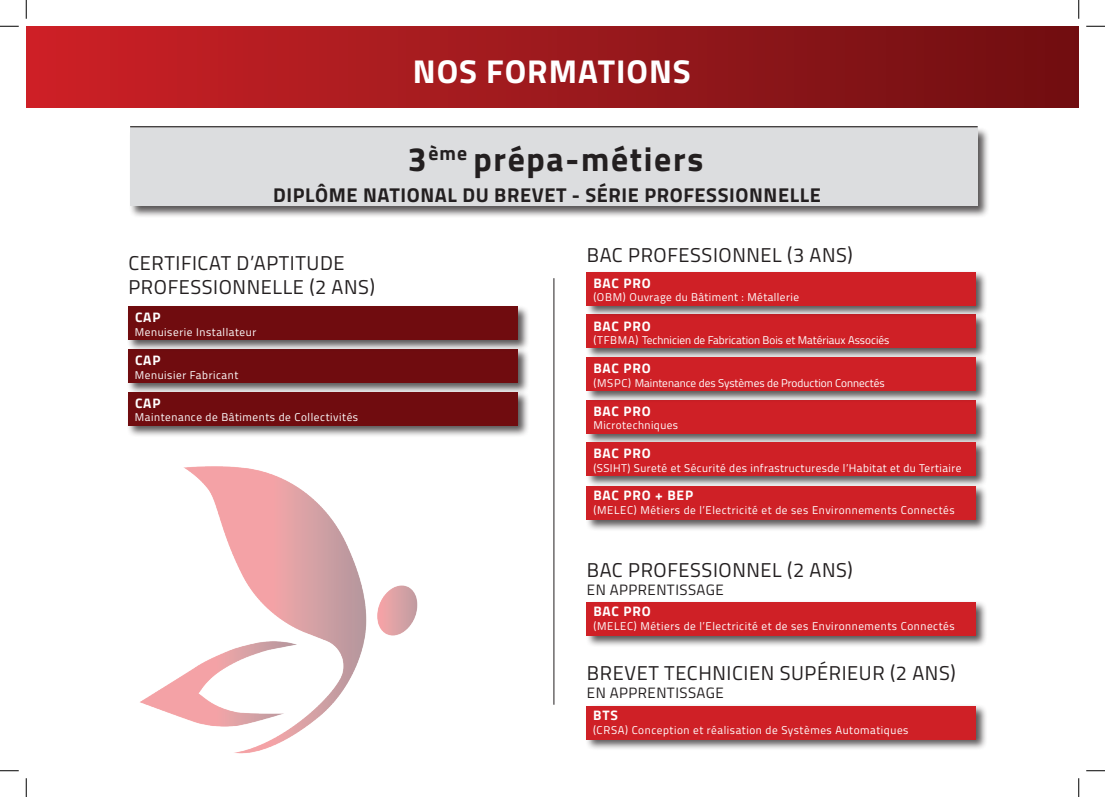
<style>
.page{position:relative;width:1105px;height:797px;background:#fff}
.page>*{position:absolute;margin:0;border:0;box-sizing:border-box;transform-origin:0 0}
.t1{font:700 33.75px "Titillium Web";letter-spacing:.05em;color:#231f20}
.t2{font:700 33px "Titillium Web";letter-spacing:.03em;color:#fff}
.t3{font:20px/24px "Titillium Web";letter-spacing:.03em;color:#231f20}
.t4{font:700 20px "Titillium Web";letter-spacing:.03em;color:#231f20}
.t5{font:15px "Titillium Web";letter-spacing:.03em;color:#231f20}
.t6{font:700 13.75px "Titillium Web";letter-spacing:.06em;color:#fff}
.t7{font:11.25px "Titillium Web";letter-spacing:.045em;color:#fff}
.t8{font:11.25px "Titillium Web";color:#fff}
</style>
<div class="page">
<div style="left:26px;top:26px;width:1053px;height:82px;background:linear-gradient(to right,#cc2127,#6f0f11)"></div>
<div style="left:585px;top:313px;width:403px;height:47px;background:#231f20;opacity:.75"></div>
<div style="left:587px;top:314px;width:389px;height:34px;background:#cf2026"></div>
<div style="left:126px;top:347px;width:404px;height:48px;background:#231f20;opacity:.75"></div>
<div style="left:128px;top:349px;width:389px;height:33px;background:#700c0f"></div>
<div style="left:585px;top:398px;width:403px;height:47px;background:#231f20;opacity:.75"></div>
<div style="left:587px;top:400px;width:389px;height:33px;background:#cf2026"></div>
<div style="left:585px;top:355px;width:403px;height:48px;background:#231f20;opacity:.75"></div>
<div style="left:587px;top:357px;width:389px;height:34px;background:#cf2026"></div>
<div style="left:126px;top:390px;width:404px;height:47px;background:#231f20;opacity:.75"></div>
<div style="left:128px;top:392px;width:389px;height:33px;background:#700c0f"></div>
<div style="left:585px;top:270px;width:403px;height:47px;background:#231f20;opacity:.75"></div>
<div style="left:587px;top:272px;width:389px;height:33px;background:#cf2026"></div>
<div style="left:126px;top:305px;width:404px;height:47px;background:#231f20;opacity:.75"></div>
<div style="left:128px;top:306px;width:389px;height:34px;background:#700c0f"></div>
<div style="left:585px;top:440px;width:403px;height:48px;background:#231f20;opacity:.75"></div>
<div style="left:587px;top:442px;width:389px;height:34px;background:#cf2026"></div>
<div style="left:585px;top:484px;width:403px;height:47px;background:#231f20;opacity:.75"></div>
<div style="left:587px;top:486px;width:389px;height:33px;background:#cf2026"></div>
<div style="left:585px;top:600px;width:403px;height:47px;background:#231f20;opacity:.75"></div>
<div style="left:587px;top:602px;width:389px;height:33px;background:#cf2026"></div>
<div style="left:128px;top:126px;width:862px;height:92px;background:#231f20;opacity:.75"></div>
<div style="left:130px;top:128px;width:848px;height:78px;background:#dcdddf"></div>
<hr style="left:130px;top:126px;width:848px;height:1px;background:#231f20">
<hr style="left:554px;top:278px;width:1px;height:426px;background:#231f20">
<div style="left:585px;top:704px;width:402px;height:47px;background:#231f20;opacity:.75"></div>
<div style="left:586px;top:705px;width:390px;height:34px;background:#cf2026"></div>
<img style="left:140px;top:466px;width:278px;height:288px">
<svg style="left:0;top:25px;width:19px;height:2px"></svg>
<svg style="left:1086px;top:25px;width:19px;height:2px"></svg>
<svg style="left:0;top:770px;width:19px;height:1px"></svg>
<svg style="left:1086px;top:770px;width:19px;height:1px"></svg>
<svg style="left:25px;top:0;width:2px;height:19px"></svg>
<svg style="left:25px;top:778px;width:2px;height:19px"></svg>
<svg style="left:1078px;top:0;width:1px;height:19px"></svg>
<svg style="left:1078px;top:778px;width:1px;height:19px"></svg>
<h2 class="t2" style="left:413px;top:47px;width:280px">NOS FORMATIONS</h2>
<h1 class="t1" style="left:408px;top:133px;width:297px">3<sup>ème</sup> prépa-métiers</h1>
<h3 class="t4" style="left:273px;top:180px;width:549px">DIPLÔME NATIONAL DU BREVET - SÉRIE PROFESSIONNELLE</h3>
<h3 class="t3" style="left:128px;top:250px;width:248px">CERTIFICAT D’APTITUDE<br>PROFESSIONNELLE (2 ANS)</h3>
<p class="t6" style="left:135px;top:307px;width:27px">CAP</p>
<p class="t7" style="left:135px;top:324px;width:123px">Menuiserie Installateur</p>
<p class="t6" style="left:135px;top:350px;width:27px">CAP</p>
<p class="t7" style="left:135px;top:366px;width:105px">Menuisier Fabricant</p>
<p class="t6" style="left:135px;top:392px;width:27px">CAP</p>
<p class="t7" style="left:135px;top:409px;width:225px">Maintenance de Bâtiments de Collectivités</p>
<h3 class="t3" style="left:587px;top:241px;width:267px">BAC PROFESSIONNEL (3 ANS)</h3>
<p class="t6" style="left:593px;top:272px;width:59px">BAC PRO</p>
<p class="t7" style="left:593px;top:289px;width:207px">(OBM) Ouvrage du Bâtiment : Métallerie</p>
<p class="t6" style="left:593px;top:315px;width:59px">BAC PRO</p>
<p class="t8" style="left:593px;top:332px;width:297px">(TFBMA) Technicien de Fabrication Bois et Matériaux Associés</p>
<p class="t6" style="left:593px;top:358px;width:59px">BAC PRO</p>
<p class="t8" style="left:593px;top:374px;width:293px">(MSPC) Maintenance des Systèmes de Production Connectés</p>
<p class="t6" style="left:593px;top:400px;width:59px">BAC PRO</p>
<p class="t7" style="left:593px;top:417px;width:86px">Microtechniques</p>
<p class="t6" style="left:593px;top:443px;width:59px">BAC PRO</p>
<p class="t7" style="left:593px;top:459px;width:369px">(SSIHT) Sureté et Sécurité des infrastructuresde l’Habitat et du Tertiaire</p>
<p class="t6" style="left:593px;top:485px;width:101px">BAC PRO + BEP</p>
<p class="t7" style="left:593px;top:501px;width:363px">(MELEC) Métiers de l’Electricité et de ses Environnements Connectés</p>
<h3 class="t3" style="left:587px;top:557px;width:267px">BAC PROFESSIONNEL (2 ANS)</h3>
<h3 class="t5" style="left:587px;top:578px;width:138px">EN APPRENTISSAGE</h3>
<p class="t6" style="left:593px;top:601px;width:59px">BAC PRO</p>
<p class="t7" style="left:593px;top:617px;width:363px">(MELEC) Métiers de l’Electricité et de ses Environnements Connectés</p>
<h3 class="t3" style="left:587px;top:660px;width:370px">BREVET TECHNICIEN SUPÉRIEUR (2 ANS)</h3>
<h3 class="t5" style="left:587px;top:681px;width:138px">EN APPRENTISSAGE</h3>
<p class="t6" style="left:593px;top:704px;width:26px">BTS</p>
<p class="t7" style="left:593px;top:721px;width:317px">(CRSA) Conception et réalisation de Systèmes Automatiques</p>
</div>
